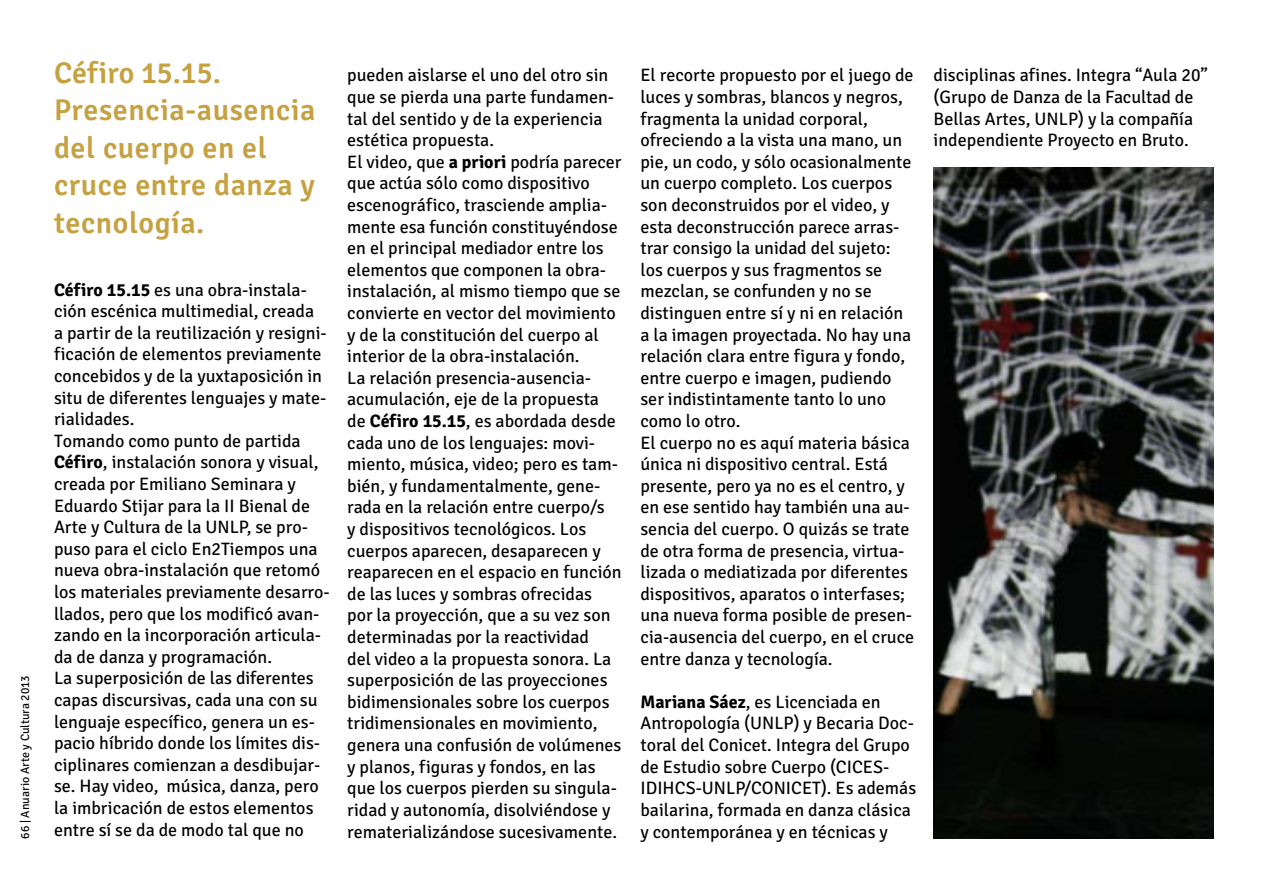
<style>
.page{position:relative;width:1272px;height:893px;background:#fff}
.page>*{position:absolute;margin:0;border:0;box-sizing:border-box;transform-origin:0 0}
.t1{font:600 30px/37.5px "Signika Negative";letter-spacing:.02em;color:#c6a141}
.t2{font:18px/21.6px "Signika Negative";color:#000}
.t3{font:12px "Signika Negative";color:#000}
.s1{font-weight:700}
</style>
<div class="page">
<img style="left:933px;top:167px;width:280px;height:671px">
<p class="t3" style="left:18px;top:838px;width:165px;rotate:-90deg">66 | Anuario Arte y Cultura 2013</p>
<h1 class="t1" style="left:54px;top:54px;width:263px">Céfiro 15.15.<br>Presencia-ausencia del cuerpo en el cruce entre danza y tecnología.</h1>
<p class="t2" style="left:347px;top:65px;width:276px">pueden aislarse el uno del otro sin que se pierda una parte fundamen&shy;tal del sentido y de la experiencia estética propuesta.<br>El video, que <span class="s1">a priori</span> podría parecer que actúa sólo como dispositivo escenográfico, trasciende amplia&shy;mente esa función constituyéndose en el principal mediador entre los elementos que componen la obra&shy;instalación, al mismo tiempo que se convierte en vector del movimiento y de la constitución del cuerpo al interior de la obra-instalación.<br>La relación presencia-ausencia&shy;acumulación, eje de la propuesta de <span class="s1">Céfiro 15.15</span>, es abordada desde cada uno de los lenguajes: movi&shy;miento, música, video; pero es tam&shy;bién, y fundamentalmente, gene&shy;rada en la relación entre cuerpo/s<br>y dispositivos tecnológicos. Los cuerpos aparecen, desaparecen y reaparecen en el espacio en función de las luces y sombras ofrecidas por la proyección, que a su vez son determinadas por la reactividad<br>del video a la propuesta sonora. La superposición de las proyecciones bidimensionales sobre los cuerpos tridimensionales en movimiento, genera una confusión de volúmenes y planos, figuras y fondos, en las que los cuerpos pierden su singula&shy;ridad y autonomía, disolviéndose y rematerializándose sucesivamente.</p>
<p class="t2" style="left:640px;top:65px;width:275px">El recorte propuesto por el juego de luces y sombras, blancos y negros, fragmenta la unidad corporal, ofreciendo a la vista una mano, un pie, un codo, y sólo ocasionalmente un cuerpo completo. Los cuerpos son deconstruidos por el video, y esta deconstrucción parece arras&shy;trar consigo la unidad del sujeto: los cuerpos y sus fragmentos se mezclan, se confunden y no se distinguen entre sí y ni en relación a la imagen proyectada. No hay una relación clara entre figura y fondo, entre cuerpo e imagen, pudiendo ser indistintamente tanto lo uno como lo otro.<br>El cuerpo no es aquí materia básica única ni dispositivo central. Está presente, pero ya no es el centro, y en ese sentido hay también una au&shy;sencia del cuerpo. O quizás se trate de otra forma de presencia, virtua&shy;lizada o mediatizada por diferentes dispositivos, aparatos o interfases; una nueva forma posible de presen&shy;cia-ausencia del cuerpo, en el cruce entre danza y tecnología.</p>
<p class="t2" style="left:54px;top:279px;width:277px"><span class="s1">Céfiro 15.15</span> es una obra-instala&shy;ción escénica multimedial, creada<br>a partir de la reutilización y resigni&shy;ficación de elementos previamente concebidos y de la yuxtaposición in situ de diferentes lenguajes y mate&shy;rialidades.<br>Tomando como punto de partida <span class="s1">Céfiro</span>, instalación sonora y visual, creada por Emiliano Seminara y Eduardo Stijar para la II Bienal de Arte y Cultura de la UNLP, se pro&shy;puso para el ciclo En2Tiempos una nueva obra-instalación que retomó los materiales previamente desarro&shy;llados, pero que los modificó avan&shy;zando en la incorporación articula&shy;da de danza y programación.<br>La superposición de las diferentes capas discursivas, cada una con su lenguaje específico, genera un es&shy;pacio híbrido donde los límites dis&shy;ciplinares comienzan a desdibujar&shy;se. Hay video, música, danza, pero la imbricación de estos elementos entre sí se da de modo tal que no</p>
<p class="t2" style="left:640px;top:691px;width:277px"><span class="s1">Mariana Sáez</span>, es Licenciada en Antropología (UNLP) y Becaria Doc&shy;toral del Conicet. Integra del Grupo de Estudio sobre Cuerpo (CICES-IDIHCS-UNLP/CONICET). Es además bailarina, formada en danza clásica y contemporánea y en técnicas y</p>
<p class="t2" style="left:933px;top:65px;width:276px">disciplinas afines. Integra “Aula 20” (Grupo de Danza de la Facultad de Bellas Artes, UNLP) y la compañía independiente Proyecto en Bruto.</p>
</div>
